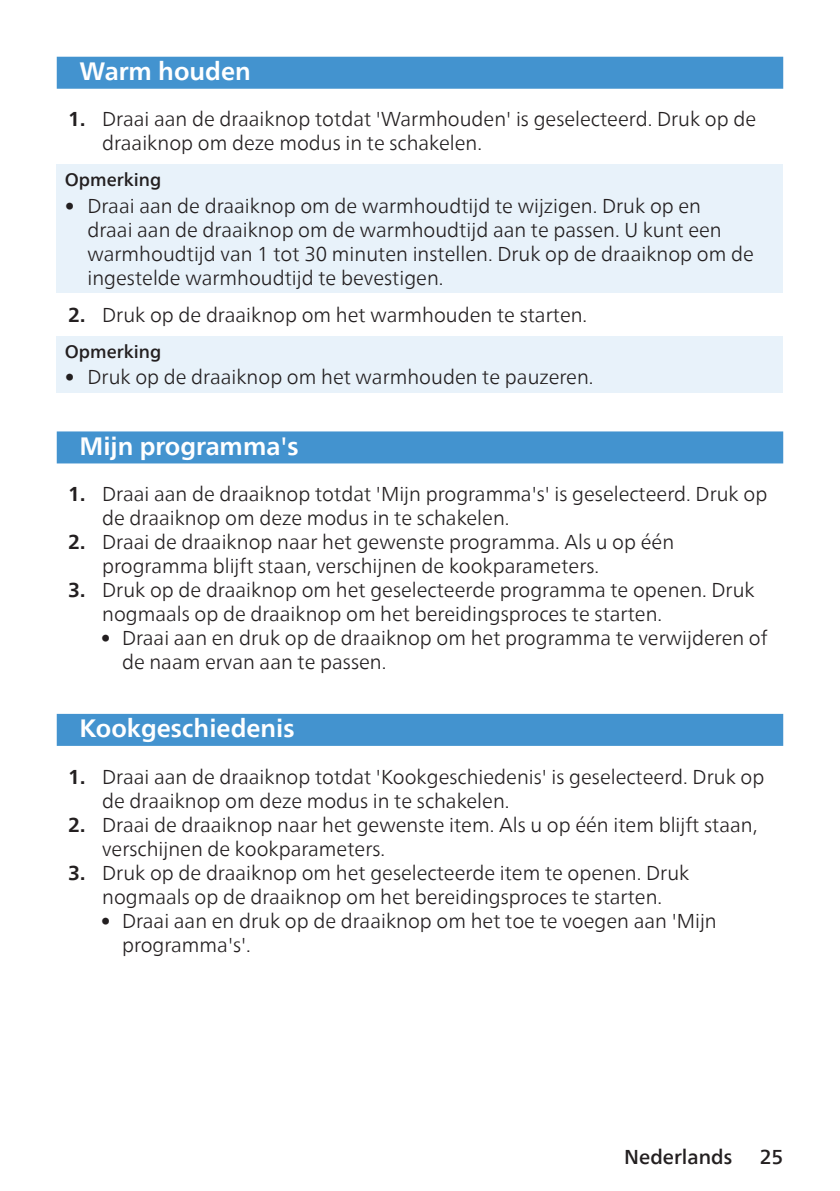
<style>
.page{position:relative;width:840px;height:1191px;background:#fff}
.page>*{position:absolute;margin:0;border:0;box-sizing:border-box;transform-origin:0 0}
.t1{font:700 25px "Neue Frutiger World";color:#fff}
.t2{font:300 20px/24px "Neue Frutiger World";color:#231f20}
.t3{font:500 20px "Neue Frutiger World";color:#231f20}
.t4{font:500 18px "Neue Frutiger World";color:#231f20}
.s1{font-weight:700}
</style>
<div class="page">
<div style="left:57px;top:57px;width:725px;height:32px;background:#4393cf"></div>
<div style="left:57px;top:431px;width:725px;height:32px;background:#4393cf"></div>
<div style="left:57px;top:714px;width:725px;height:32px;background:#4393cf"></div>
<div style="left:57px;top:164px;width:725px;height:129px;background:#e8f2fa"></div>
<div style="left:57px;top:336px;width:725px;height:56px;background:#e8f2fa"></div>
<p class="t1" style="left:79px;top:49px;width:173px">Warm houden</p>
<p class="t2" style="left:102px;top:107px;width:655px;text-indent:-34px"><span class="s1">1.</span> Draai aan de draaiknop totdat 'Warmhouden' is geselecteerd. Druk op de draaiknop om deze modus in te schakelen.</p>
<p class="t4" style="left:65px;top:165px;width:98px">Opmerking</p>
<p class="t2" style="left:87px;top:194px;width:667px;text-indent:-23px">• Draai aan de draaiknop om de warmhoudtijd te wijzigen. Druk op en<br>draai aan de draaiknop om de warmhoudtijd aan te passen. U kunt een warmhoudtijd van 1 tot 30 minuten instellen. Druk op de draaiknop om de ingestelde warmhoudtijd te bevestigen.</p>
<p class="t2" style="left:68px;top:303px;width:520px"><span class="s1">2.</span> Druk op de draaiknop om het warmhouden te starten.</p>
<p class="t4" style="left:65px;top:336px;width:98px">Opmerking</p>
<p class="t2" style="left:65px;top:365px;width:530px">• Druk op de draaiknop om het warmhouden te pauzeren.</p>
<p class="t1" style="left:79px;top:424px;width:220px">Mijn programma's</p>
<p class="t2" style="left:102px;top:482px;width:666px;text-indent:-34px"><span class="s1">1.</span> Draai aan de draaiknop totdat 'Mijn programma's' is geselecteerd. Druk op de draaiknop om deze modus in te schakelen.</p>
<p class="t2" style="left:102px;top:530px;width:573px;text-indent:-34px"><span class="s1">2.</span> Draai de draaiknop naar het gewenste programma. Als u op één programma blijft staan, verschijnen de kookparameters.</p>
<p class="t2" style="left:102px;top:578px;width:653px;text-indent:-34px"><span class="s1">3.</span> Druk op de draaiknop om het geselecteerde programma te openen. Druk nogmaals op de draaiknop om het bereidingsproces te starten.</p>
<p class="t2" style="left:122px;top:626px;width:646px;text-indent:-21px">• Draai aan en druk op de draaiknop om het programma te verwijderen of de naam ervan aan te passen.</p>
<p class="t1" style="left:79px;top:706px;width:216px">Kookgeschiedenis</p>
<p class="t2" style="left:102px;top:764px;width:663px;text-indent:-34px"><span class="s1">1.</span> Draai aan de draaiknop totdat 'Kookgeschiedenis' is geselecteerd. Druk op de draaiknop om deze modus in te schakelen.</p>
<p class="t2" style="left:102px;top:812px;width:656px;text-indent:-34px"><span class="s1">2.</span> Draai de draaiknop naar het gewenste item. Als u op één item blijft staan, verschijnen de kookparameters.</p>
<p class="t2" style="left:68px;top:860px;width:622px;text-align:center"><span class="s1">3.</span> Druk op de draaiknop om het geselecteerde item te openen. Druk nogmaals op de draaiknop om het bereidingsproces te starten.</p>
<p class="t2" style="left:122px;top:908px;width:596px;text-indent:-21px">• Draai aan en druk op de draaiknop om het toe te voegen aan 'Mijn programma's'.</p>
<p class="t3" style="left:624px;top:1140px;width:109px">Nederlands</p>
<p class="t3" style="left:759px;top:1140px;width:25px">25</p>
</div>
